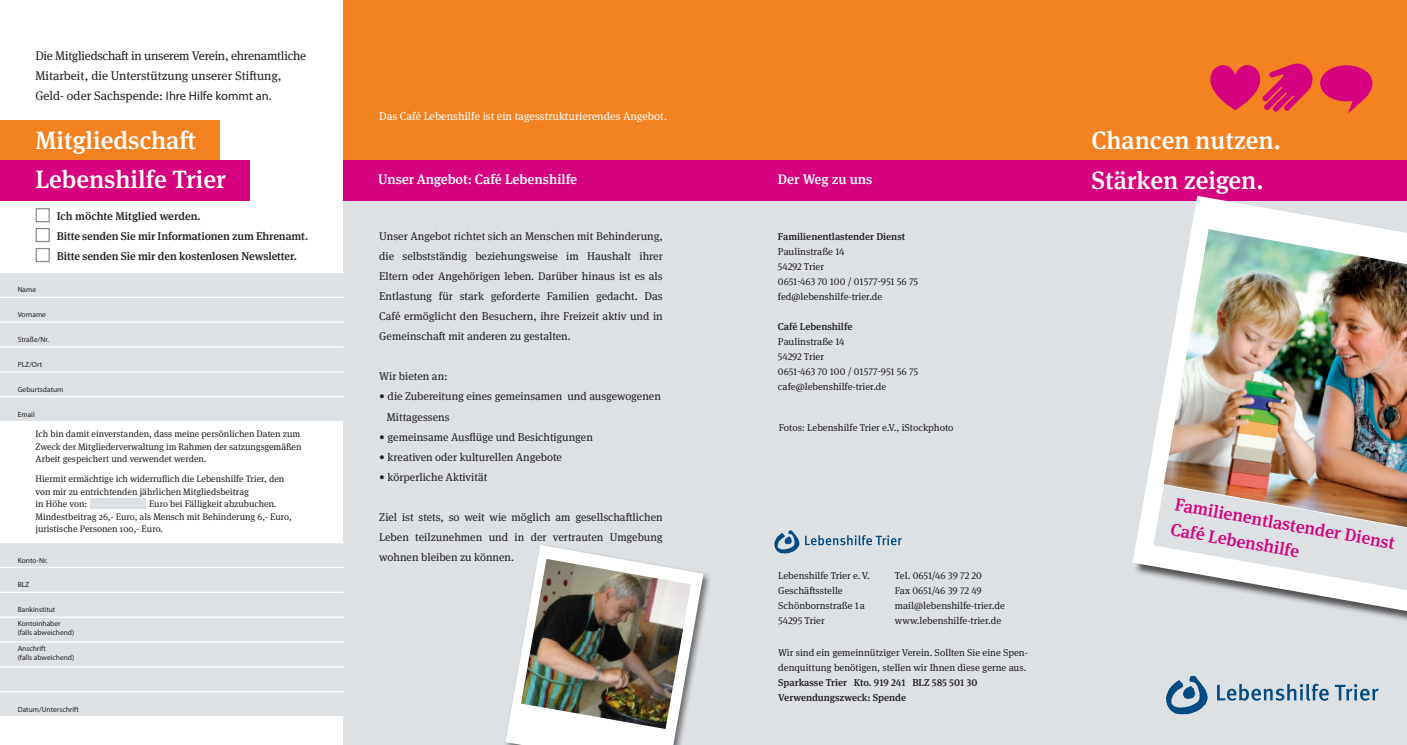
<style>
.page{position:relative;width:1407px;height:745px;background:#fff}
.page>*{position:absolute;margin:0;border:0;box-sizing:border-box;transform-origin:0 0}
.t1{font:500 25px "Meta Serif OT";color:#fff}
.t2{font:500 17.5px "Meta Serif OT";color:#d6017f}
.t3{font:500 13.75px "Meta Serif OT";color:#fff}
.t4{font:12.5px/20px "Meta Serif OT";letter-spacing:-.01em;color:#231f20}
.t5{font:11.25px/20px "Meta Serif OT";color:#231f20;text-align:justify}
.t6{font:500 11.25px/20px "Meta Serif OT";letter-spacing:-.01em;color:#231f20}
.t7{font:11.25px "Meta Serif OT";color:#fff}
.t8{font:10px/15px "Meta Serif OT";color:#231f20}
.t9{font:500 10px "Meta Serif OT";color:#231f20}
.t10{font:9.38px/12.5px "Meta Serif OT";color:#231f20}
.t11{font:7.5px "Myriad Pro";color:#231f20}
.s1{font-family:"Myriad Pro"}
</style>
<div class="page">
<div style="left:344px;top:200px;width:1063px;height:544px;background:#dde1e4"></div>
<div style="left:503px;top:542px;width:210px;height:202px;background:#231f20;opacity:.6"></div>
<svg style="left:505px;top:544px;width:198px;height:200px"></svg>
<img style="left:521px;top:558px;width:170px;height:170px">
<svg style="left:774px;top:530px;width:25px;height:23px"></svg>
<svg style="left:805px;top:535px;width:97px;height:10px"></svg>
<div style="left:344px;top:0;width:1063px;height:160px;background:#f58220"></div>
<svg style="left:1166px;top:675px;width:41px;height:38px"></svg>
<svg style="left:1217px;top:683px;width:111px;height:17px"></svg>
<svg style="left:1335px;top:684px;width:43px;height:16px"></svg>
<div style="left:344px;top:160px;width:1063px;height:40px;background:#d6017f"></div>
<svg style="left:1210px;top:63px;width:103px;height:49px"></svg>
<svg style="left:1320px;top:65px;width:53px;height:48px"></svg>
<div style="left:0;top:120px;width:219px;height:40px;background:#f58220"></div>
<div style="left:0;top:160px;width:250px;height:40px;background:#d6017f"></div>
<div style="left:0;top:273px;width:344px;height:147px;background:#dde1e4"></div>
<hr style="left:0;top:296px;width:344px;height:2px;background:#fff">
<hr style="left:0;top:321px;width:344px;height:1px;background:#fff">
<hr style="left:0;top:346px;width:344px;height:1px;background:#fff">
<hr style="left:0;top:371px;width:344px;height:1px;background:#fff">
<hr style="left:0;top:396px;width:344px;height:1px;background:#fff">
<div style="left:0;top:543px;width:344px;height:172px;background:#dde1e4"></div>
<hr style="left:0;top:566px;width:344px;height:1px;background:#fff">
<hr style="left:0;top:591px;width:344px;height:1px;background:#fff">
<hr style="left:0;top:616px;width:344px;height:1px;background:#fff">
<hr style="left:0;top:641px;width:344px;height:1px;background:#fff">
<hr style="left:0;top:665px;width:344px;height:2px;background:#fff">
<hr style="left:0;top:690px;width:344px;height:1px;background:#fff">
<div style="left:91px;top:497px;width:55px;height:11px;background:#dde1e4"></div>
<div style="left:36px;top:208px;width:14px;height:14px;border:1px solid #8a8c8f"></div>
<div style="left:36px;top:228px;width:14px;height:14px;border:1px solid #8a8c8f"></div>
<div style="left:36px;top:248px;width:14px;height:14px;border:1px solid #8a8c8f"></div>
<div style="left:1133px;top:196px;width:274px;height:431px;background:#231f20;opacity:.75"></div>
<svg style="left:1132px;top:196px;width:275px;height:414px"></svg>
<svg style="left:1153px;top:485px;width:254px;height:104px"></svg>
<img style="left:1163px;top:229px;width:244px;height:298px">
<p class="t4" style="left:35px;top:46px;width:272px">Die Mitgliedschaft in unserem Verein, ehrenamtliche<br>Mitarbeit, die Unterstützung unserer Stiftung,<br>Geld- oder Sachspende: <span class="s1">Ihre Hilfe kommt an.</span></p>
<p class="t1" style="left:35px;top:124px;width:162px">Mitgliedschaft</p>
<p class="t1" style="left:35px;top:164px;width:192px">Lebenshilfe Trier</p>
<p class="t6" style="left:57px;top:206px;width:145px">Ich möchte Mitglied werden.</p>
<p class="t6" style="left:57px;top:226px;width:253px">Bitte senden Sie mir Informationen zum Ehrenamt.<br>Bitte senden Sie mir den kostenlosen Newsletter.</p>
<p class="t11" style="left:18px;top:285px;width:20px">Name</p>
<p class="t11" style="left:18px;top:310px;width:30px">Vorname</p>
<p class="t11" style="left:18px;top:335px;width:33px">Straße/Nr.</p>
<p class="t11" style="left:18px;top:359px;width:26px">PLZ/Ort</p>
<p class="t11" style="left:18px;top:384px;width:47px">Geburtsdatum</p>
<p class="t11" style="left:18px;top:409px;width:19px">Email</p>
<p class="t10" style="left:36px;top:427px;width:267px">Ich bin damit einverstanden, dass meine persönlichen Daten zum<br>Zweck der Mitgliederverwaltung im Rahmen der satzungsgemäßen<br>Arbeit gespeichert und verwendet werden.</p>
<p class="t10" style="left:36px;top:472px;width:250px">Hiermit ermächtige ich widerruflich die Lebenshilfe Trier, den von mir zu entrichtenden jährlichen Mitgliedsbeitrag<br>in Höhe von:</p>
<p class="t10" style="left:149px;top:497px;width:129px">Euro bei Fälligkeit abzubuchen.</p>
<p class="t10" style="left:36px;top:510px;width:258px">Mindestbeitrag 26,- Euro, als Mensch mit Behinderung 6,- Euro,</p>
<p class="t10" style="left:36px;top:522px;width:129px">juristische Personen 100,- Euro.</p>
<p class="t11" style="left:18px;top:555px;width:31px">Konto-Nr.</p>
<p class="t11" style="left:18px;top:580px;width:13px">BLZ</p>
<p class="t11" style="left:18px;top:604px;width:39px">Bankinstitut</p>
<p class="t11" style="left:18px;top:619px;width:45px">Kontoinhaber</p>
<p class="t11" style="left:18px;top:628px;width:58px">(falls abweichend)</p>
<p class="t11" style="left:18px;top:643px;width:30px">Anschrift</p>
<p class="t11" style="left:18px;top:652px;width:58px">(falls abweichend)</p>
<p class="t11" style="left:18px;top:704px;width:63px">Datum/Unterschrift</p>
<p class="t7" style="left:379px;top:109px;width:289px">Das Café Lebenshilfe ist ein tagesstrukturierendes Angebot.</p>
<p class="t3" style="left:378px;top:171px;width:200px">Unser Angebot: Café Lebenshilfe</p>
<p class="t5" style="left:379px;top:226px;width:285px">Unser Angebot richtet sich an Menschen mit Behinderung, die selbstständig beziehungsweise im Haushalt ihrer Eltern oder Angehörigen leben. Darüber hinaus ist es als Entlastung für stark geforderte Familien gedacht. Das Café ermöglicht den Besuchern, ihre Freizeit aktiv und in Gemeinschaft mit anderen zu gestalten.</p>
<p class="t5" style="left:379px;top:366px;width:70px">Wir bieten an:</p>
<p class="t5" style="left:379px;top:386px;width:283px">• die Zubereitung eines gemeinsamen und ausgewogenen</p>
<p class="t5" style="left:387px;top:406px;width:64px">Mittagessens</p>
<p class="t5" style="left:379px;top:426px;width:215px">• gemeinsame Ausflüge und Besichtigungen</p>
<p class="t5" style="left:379px;top:446px;width:184px">• kreativen oder kulturellen Angebote</p>
<p class="t5" style="left:379px;top:466px;width:110px">• körperliche Aktivität</p>
<p class="t5" style="left:379px;top:506px;width:285px">Ziel ist stets, so weit wie möglich am gesellschaftlichen Leben teilzunehmen und in der vertrauten Umgebung wohnen bleiben zu können.</p>
<p class="t1" style="left:1091px;top:125px;width:191px">Chancen nutzen.</p>
<p class="t3" style="left:778px;top:171px;width:96px">Der Weg zu uns</p>
<p class="t1" style="left:1091px;top:164px;width:173px">Stärken zeigen.</p>
<p class="t9" style="left:778px;top:230px;width:129px">Familienentlastender Dienst</p>
<p class="t8" style="left:778px;top:244px;width:68px">Paulinstraße 14</p>
<p class="t8" style="left:778px;top:259px;width:48px">54292 Trier</p>
<p class="t8" style="left:778px;top:274px;width:142px">0651-463 70 100 / 01577-951 56 75</p>
<p class="t8" style="left:778px;top:289px;width:106px">fed@lebenshilfe-trier.de</p>
<p class="t9" style="left:778px;top:320px;width:76px">Café Lebenshilfe</p>
<p class="t8" style="left:778px;top:334px;width:68px">Paulinstraße 14</p>
<p class="t8" style="left:778px;top:349px;width:48px">54292 Trier</p>
<p class="t8" style="left:778px;top:364px;width:142px">0651-463 70 100 / 01577-951 56 75</p>
<p class="t8" style="left:778px;top:379px;width:110px">cafe@lebenshilfe-trier.de</p>
<p class="t8" style="left:779px;top:419px;width:176px">Fotos: Lebenshilfe Trier e.V., iStockphoto</p>
<p class="t8" style="left:895px;top:567px;width:89px">Tel. 0651/46 39 72 20</p>
<p class="t8" style="left:895px;top:582px;width:89px">Fax 0651/46 39 72 49</p>
<p class="t8" style="left:895px;top:597px;width:112px">mail@lebenshilfe-trier.de</p>
<p class="t8" style="left:895px;top:612px;width:108px">www.lebenshilfe-trier.de</p>
<p class="t8" style="left:778px;top:644px;width:251px">Wir sind ein gemeinnütziger Verein. Sollten Sie eine Spen&shy;denquittung benötigen, stellen wir Ihnen diese gerne aus.</p>
<p class="t9" style="left:778px;top:675px;width:201px">Sparkasse Trier Kto. 919 241 BLZ 585 501 30</p>
<p class="t9" style="left:778px;top:690px;width:130px">Verwendungszweck: Spende</p>
<p class="t8" style="left:778px;top:567px;width:93px">Lebenshilfe Trier e. V.</p>
<p class="t8" style="left:778px;top:582px;width:66px">Geschäftsstelle</p>
<p class="t8" style="left:778px;top:597px;width:88px">Schönbornstraße 1a</p>
<p class="t8" style="left:778px;top:612px;width:48px">54295 Trier</p>
<p class="t2" style="left:1177px;top:493px;width:224px;rotate:10deg">Familienentlastender Dienst</p>
<p class="t2" style="left:1172px;top:517px;width:132px;rotate:10deg">Café Lebenshilfe</p>
</div>
